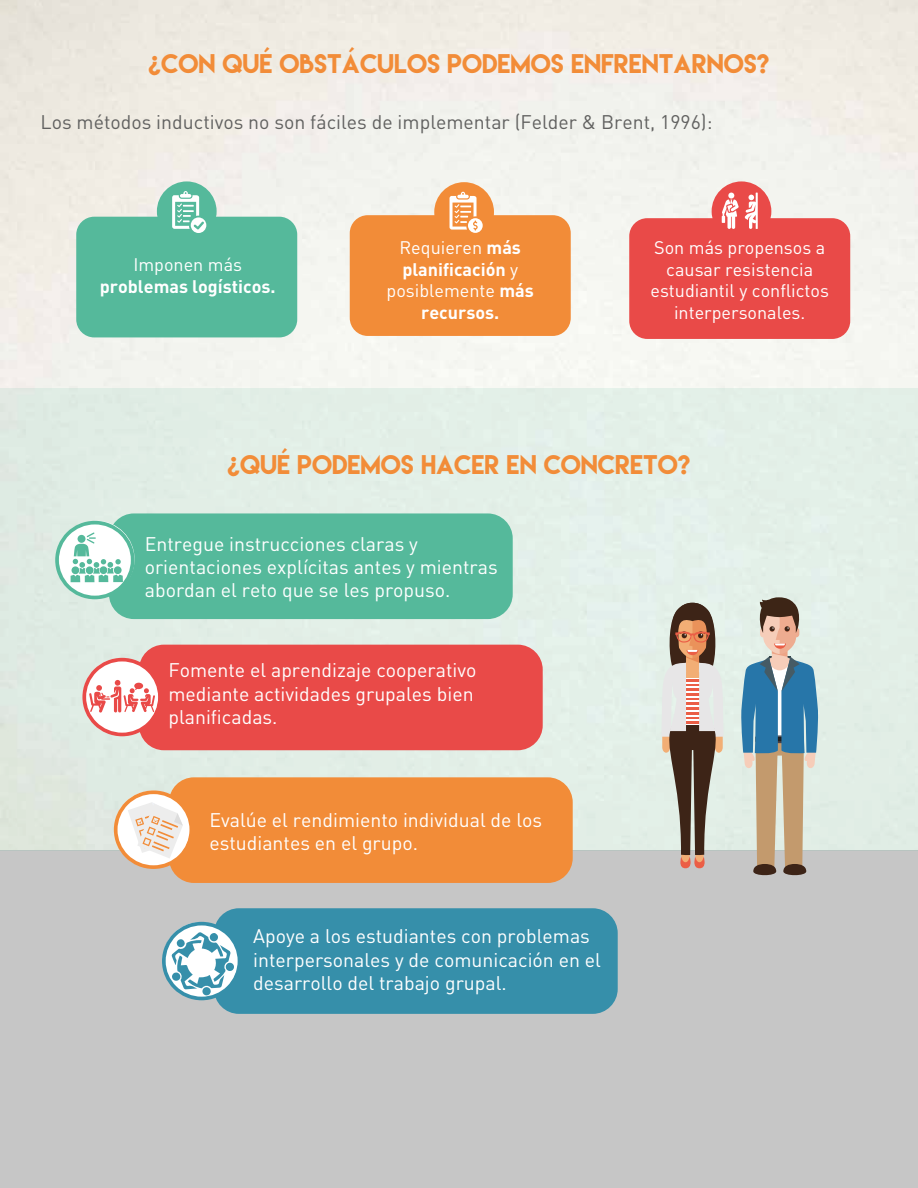
<style>
.page{position:relative;width:918px;height:1188px;background:#fff}
.page>*{position:absolute;margin:0;border:0;box-sizing:border-box;transform-origin:0 0}
.t1{font:24px "Lemon Milk";color:#f28c38}
.t2{font:19.5px/23.4px "DIN Pro";color:#fff}
.t3{font:19.5px "DIN Pro";color:#616160}
.t4{font:18px/21.6px "DIN Pro";color:#fff;text-align:center}
.t5{font:700 18px/21.6px "DIN Pro";color:#fff;text-align:center}
.s1{font-weight:400}
</style>
<div class="page">
<img style="left:0;top:0;width:918px;height:388px">
<div style="left:0;top:851px;width:918px;height:337px;background:#c6c6c6"></div>
<div style="left:0;top:388px;width:918px;height:463px;background:#e2eee6"></div>
<div style="left:629px;top:218px;width:221px;height:121px;background:#e94a48;border-radius:18px"></div>
<div style="left:350px;top:215px;width:221px;height:121px;background:#f28c38;border-radius:18px"></div>
<div style="left:76px;top:217px;width:221px;height:120px;background:#55b99b;border-radius:18px"></div>
<div style="left:157px;top:181px;width:60px;height:60px;background:#55b99b;border-radius:50%"></div>
<svg style="left:172px;top:191px;width:34px;height:42px"></svg>
<div style="left:434px;top:182px;width:60px;height:60px;background:#f28c38;border-radius:50%"></div>
<svg style="left:450px;top:192px;width:33px;height:41px"></svg>
<div style="left:712px;top:181px;width:59px;height:60px;background:#e94a48;border-radius:50%"></div>
<svg style="left:722px;top:193px;width:17px;height:36px"></svg>
<svg style="left:745px;top:193px;width:13px;height:36px"></svg>
<div style="left:109px;top:513px;width:404px;height:106px;background:#55b99b;border-radius:25px"></div>
<div style="left:214px;top:908px;width:404px;height:106px;background:#368faa;border-radius:25px"></div>
<div style="left:139px;top:645px;width:404px;height:105px;background:#e94a48;border-radius:25px"></div>
<div style="left:169px;top:777px;width:404px;height:106px;background:#f28c38;border-radius:25px"></div>
<svg style="left:55px;top:521px;width:80px;height:78px"></svg>
<svg style="left:82px;top:658px;width:76px;height:78px"></svg>
<svg style="left:114px;top:790px;width:76px;height:79px"></svg>
<svg style="left:162px;top:922px;width:76px;height:78px"></svg>
<div style="left:177px;top:939px;width:8px;height:9px;background:#368faa;border-radius:4px"></div>
<svg style="left:741px;top:597px;width:77px;height:279px"></svg>
<svg style="left:661px;top:603px;width:63px;height:265px"></svg>
<p class="t1" style="left:149px;top:47px;width:622px">¿CON QUÉ OBSTÁCULOS PODEMOS ENFRENTARNOS?</p>
<p class="t3" style="left:40px;top:109px;width:674px">Los métodos inductivos no son fáciles de implementar (Felder &amp; Brent, 1996):</p>
<p class="t4" style="left:133px;top:253px;width:110px">Imponen más</p>
<p class="t5" style="left:100px;top:275px;width:177px">problemas logísticos.</p>
<p class="t5" style="left:387px;top:236px;width:149px"><span class="s1">Requieren</span> más planificación <span class="s1">y posiblemente</span> más recursos.</p>
<p class="t4" style="left:650px;top:236px;width:180px">Son más propensos a causar resistencia estudiantil y conflictos interpersonales.</p>
<p class="t1" style="left:227px;top:448px;width:465px">¿QUÉ PODEMOS HACER EN CONCRETO?</p>
<p class="t2" style="left:145px;top:531px;width:355px">Entregue instrucciones claras y orientaciones explícitas antes y mientras abordan el reto que se les propuso.</p>
<p class="t2" style="left:168px;top:658px;width:310px">Fomente el aprendizaje cooperativo mediante actividades grupales bien planificadas.</p>
<p class="t2" style="left:209px;top:807px;width:334px">Evalúe el rendimiento individual de los estudiantes en el grupo.</p>
<p class="t2" style="left:253px;top:924px;width:349px">Apoye a los estudiantes con problemas interpersonales y de comunicación en el desarrollo del trabajo grupal.</p>
</div>
